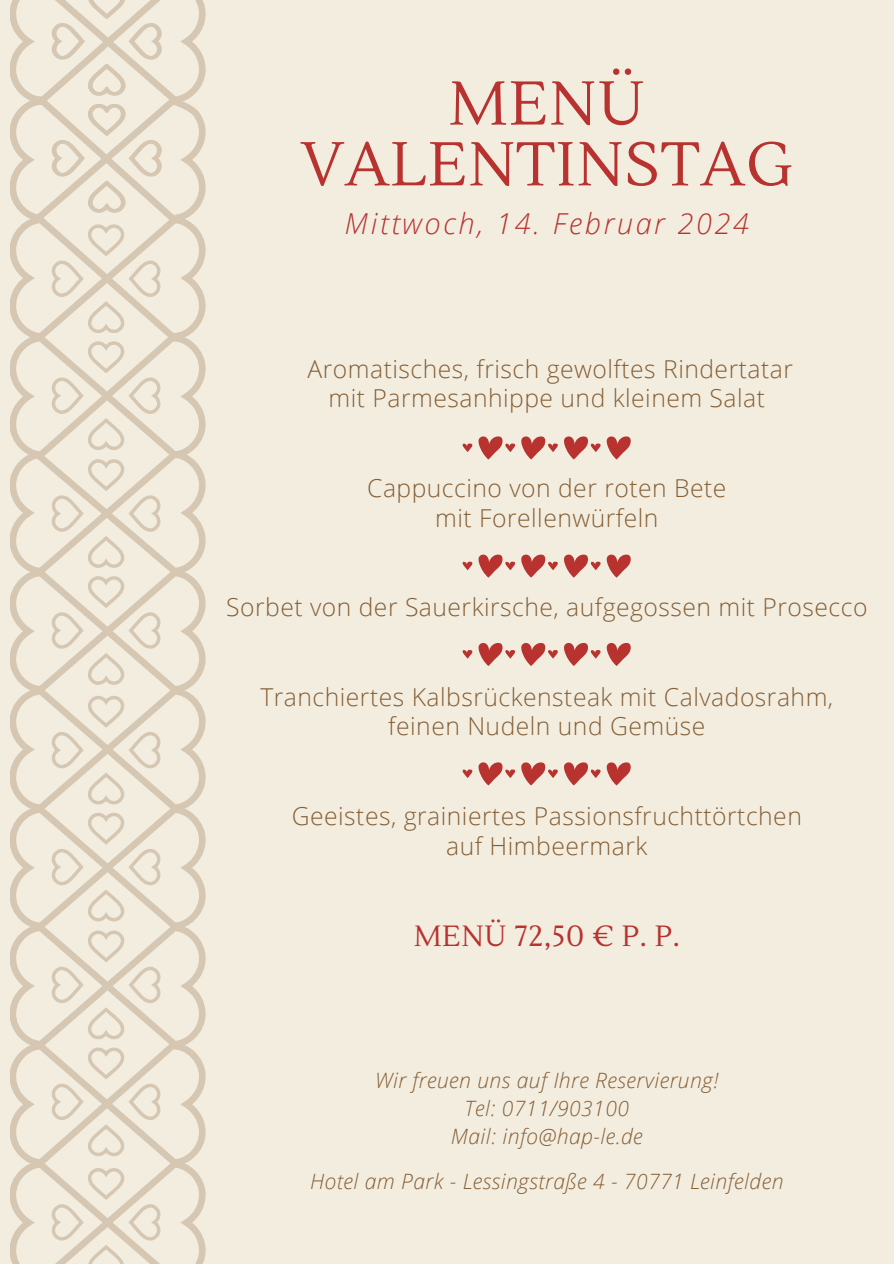
<style>
.page{position:relative;width:894px;height:1264px;background:#fff}
.page>*{position:absolute;margin:0;border:0;box-sizing:border-box;transform-origin:0 0}
.t1{font:61.5px/60.8px "Lustria";letter-spacing:.02em;color:#b83330;text-align:center}
.t2{font:29.25px "Lustria";letter-spacing:.02em;color:#b83330}
.t3{font:italic 300 28.8px "Open Sans";letter-spacing:.09em;color:#b83330}
.t4{font:300 24.6px "Open Sans";letter-spacing:.02em;color:#855f35}
.t5{font:italic 300 21.15px "Open Sans";letter-spacing:.02em;color:#855f35}
</style>
<div class="page">
<div style="left:0;top:0;width:893px;height:1263px;background:#f3ede0"></div>
<svg style="left:10px;top:0;width:195px;height:1263px"></svg>
<svg style="left:462px;top:443px;width:10px;height:9px"></svg>
<svg style="left:478px;top:436px;width:79px;height:23px"></svg>
<svg style="left:564px;top:436px;width:36px;height:23px"></svg>
<svg style="left:606px;top:436px;width:25px;height:23px"></svg>
<svg style="left:462px;top:650px;width:10px;height:8px"></svg>
<svg style="left:478px;top:643px;width:79px;height:22px"></svg>
<svg style="left:564px;top:643px;width:36px;height:22px"></svg>
<svg style="left:606px;top:643px;width:25px;height:22px"></svg>
<svg style="left:462px;top:561px;width:10px;height:9px"></svg>
<svg style="left:478px;top:554px;width:79px;height:23px"></svg>
<svg style="left:564px;top:554px;width:36px;height:23px"></svg>
<svg style="left:606px;top:554px;width:25px;height:23px"></svg>
<svg style="left:462px;top:769px;width:10px;height:9px"></svg>
<svg style="left:478px;top:762px;width:79px;height:23px"></svg>
<svg style="left:564px;top:762px;width:36px;height:23px"></svg>
<svg style="left:606px;top:762px;width:25px;height:23px"></svg>
<p class="t1" style="left:301px;top:75px;width:493px">MENÜ<br>VALENTINSTAG</p>
<p class="t3" style="left:344px;top:203px;width:406px">Mittwoch, 14. Februar 2024</p>
<p class="t4" style="left:307px;top:351px;width:487px">Aromatisches, frisch gewolftes Rindertatar</p>
<p class="t4" style="left:328px;top:381px;width:438px">mit Parmesanhippe und kleinem Salat</p>
<p class="t4" style="left:367px;top:470px;width:360px">Cappuccino von der roten Bete</p>
<p class="t4" style="left:435px;top:500px;width:225px">mit Forellenwürfeln</p>
<p class="t4" style="left:226px;top:589px;width:642px">Sorbet von der Sauerkirsche, aufgegossen mit Prosecco</p>
<p class="t4" style="left:260px;top:679px;width:574px">Tranchiertes Kalbsrückensteak mit Calvadosrahm,</p>
<p class="t4" style="left:388px;top:709px;width:318px">feinen Nudeln und Gemüse</p>
<p class="t4" style="left:292px;top:798px;width:511px">Geeistes, grainiertes Passionsfruchttörtchen</p>
<p class="t4" style="left:446px;top:828px;width:203px">auf Himbeermark</p>
<p class="t2" style="left:413px;top:918px;width:267px">MENÜ 72,50 € P. P.</p>
<p class="t5" style="left:375px;top:1064px;width:345px">Wir freuen uns auf Ihre Reservierung!</p>
<p class="t5" style="left:464px;top:1093px;width:166px">Tel: 0711/903100</p>
<p class="t5" style="left:451px;top:1121px;width:193px">Mail: info@hap-le.de</p>
<p class="t5" style="left:310px;top:1166px;width:474px">Hotel am Park - Lessingstraße 4 - 70771 Leinfelden</p>
</div>
